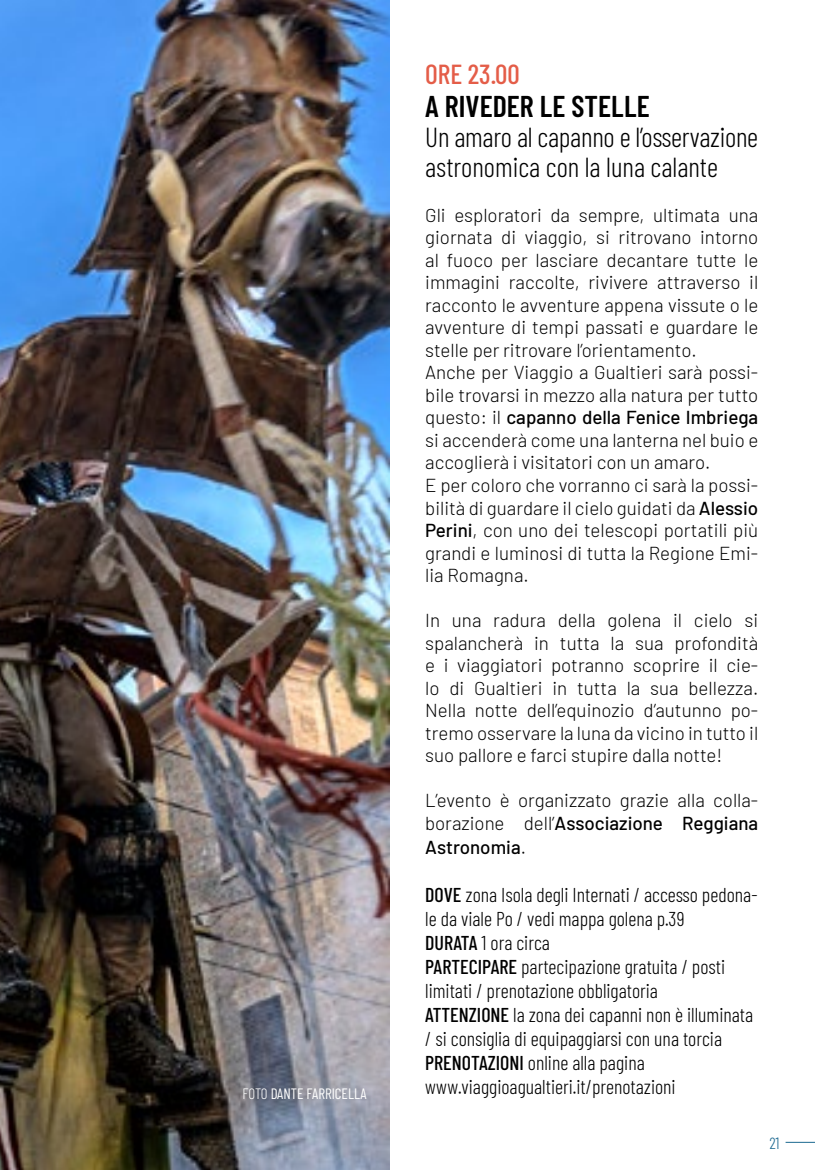
<style>
.page{position:relative;width:815px;height:1170px;background:#fff}
.page>*{position:absolute;margin:0;border:0;box-sizing:border-box;transform-origin:0 0}
.t1{font:600 30px "Barlow Condensed";color:#000}
.t2{font:300 27.5px/30px "Barlow Condensed";letter-spacing:-.005em;color:#000}
.t3{font:500 27.5px "Barlow Condensed";color:#e45d48}
.t4{font:300 20px/24px "Barlow Condensed";color:#000}
.t5{font:300 18.75px/22.5px "Barlow";color:#000;text-align:justify}
.t6{font:300 16.25px "Barlow Condensed";color:#1b6890}
.t7{font:15px "Barlow Condensed";color:#fff}
.s1{font-weight:300}
.s2{font-weight:500}
</style>
<div class="page">
<svg style="left:786px;top:1141px;width:29px;height:1px"></svg>
<img style="left:0;top:0;width:390px;height:1169px">
<p class="t7" style="left:243px;top:1082px;width:126px"><span class="s1">FOTO</span> DANTE FARRICELLA</p>
<h2 class="t3" style="left:425px;top:55px;width:96px">ORE 23.00</h2>
<h1 class="t1" style="left:425px;top:85px;width:226px">A RIVEDER LE STELLE</h1>
<h2 class="t2" style="left:425px;top:120px;width:335px">Un amaro al capanno e l’osservazione astronomica con la luna calante</h2>
<p class="t5" style="left:425px;top:202px;width:335px;text-align:left">Gli esploratori da sempre, ultimata una giornata di viaggio, si ritrovano intorno al fuoco per lasciare decantare tutte le immagini raccolte, rivivere attraverso il racconto le avventure appena vissute o le avventure di tempi passati e guardare le stelle per ritrovare l’orientamento.<br>Anche per Viaggio a Gualtieri sarà possi&shy;bile trovarsi in mezzo alla natura per tutto questo: il <span class="s2">capanno della Fenice Imbriega </span>si accenderà come una lanterna nel buio e accoglierà i visitatori con un amaro.<br>E per coloro che vorranno ci sarà la possi&shy;bilità di guardare il cielo guidati da <span class="s2">Alessio Perini</span>, con uno dei telescopi portatili più grandi e luminosi di tutta la Regione Emi&shy;lia Romagna.</p>
<p class="t5" style="left:425px;top:607px;width:335px">In una radura della golena il cielo si spalancherà in tutta la sua profondità e i viaggiatori potranno scoprire il cie&shy;lo di Gualtieri in tutta la sua bellezza.<br>Nella notte dell’equinozio d’autunno po&shy;tremo osservare la luna da vicino in tutto il suo pallore e farci stupire dalla notte!</p>
<p class="t5" style="left:425px;top:787px;width:335px;line-height:23.2px">L’evento è organizzato grazie alla colla&shy;borazione dell’<span class="s2">Associazione Reggiana Astronomia</span>.</p>
<p class="t4" style="left:425px;top:881px;width:334px"><span class="s2">DOVE</span> zona Isola degli Internati / accesso pedona&shy;le da viale Po / vedi mappa golena p.39<br><span class="s2">DURATA</span> 1 ora circa<br><span class="s2">PARTECIPARE</span> partecipazione gratuita / posti limitati / prenotazione obbligatoria<br><span class="s2">ATTENZIONE</span> la zona dei capanni non è illuminata / si consiglia di equipaggiarsi con una torcia <span class="s2">PRENOTAZIONI</span> online alla pagina www.viaggioagualtieri.it/prenotazioni</p>
<p class="t6" style="left:770px;top:1131px;width:11px">21</p>
</div>
